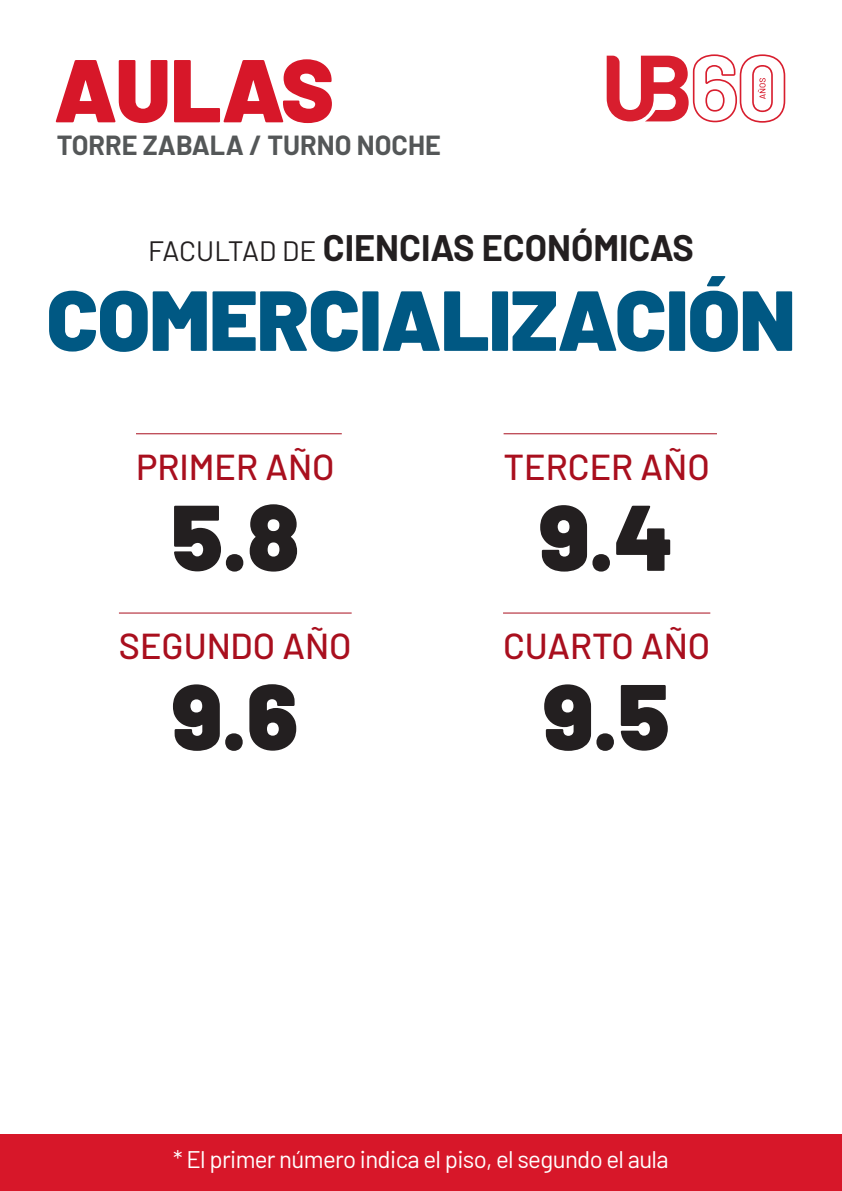
<style>
.page{position:relative;width:842px;height:1191px;background:#fff}
.page>*{position:absolute;margin:0;border:0;box-sizing:border-box;transform-origin:0 0}
.t1{font:900 93px "Barlow";color:#231f20}
.t2{font:900 89px "Barlow";letter-spacing:-.01em;color:#d71729}
.t3{font:900 85px "Barlow";letter-spacing:-.01em;color:#005883}
.t4{font:500 36px "Barlow";color:#a90f1e}
.t5{font:700 36px "Barlow";color:#231f20}
.t6{font:700 27px "Barlow";color:#545758}
.t7{font:24px "Barlow";letter-spacing:-.025em;color:#fff}
.s1{font-weight:400;font-size:28px}
</style>
<div class="page">
<div style="left:0;top:1134px;width:842px;height:57px;background:#d71729"></div>
<svg style="left:607px;top:54px;width:178px;height:69px"></svg>
<hr style="left:136px;top:433px;width:206px;height:1px;background:#a90f1e">
<hr style="left:119px;top:612px;width:233px;height:1px;background:#a90f1e">
<hr style="left:504px;top:433px;width:213px;height:1px;background:#a90f1e">
<hr style="left:503px;top:612px;width:207px;height:1px;background:#a90f1e">
<h2 class="t2" style="left:54px;top:23px;width:282px">AULAS</h2>
<p class="t6" style="left:57px;top:126px;width:386px">TORRE ZABALA / TURNO NOCHE</p>
<h3 class="t5" style="left:148px;top:222px;width:547px"><span class="s1">FACULTAD DE</span> CIENCIAS ECONÓMICAS</h3>
<h3 class="t3" style="left:47px;top:256px;width:750px">COMERCIALIZACIÓN</h3>
<h3 class="t4" style="left:136px;top:440px;width:200px">PRIMER AÑO</h3>
<h1 class="t1" style="left:171px;top:467px;width:129px">5.8</h1>
<h3 class="t4" style="left:119px;top:620px;width:234px">SEGUNDO AÑO</h3>
<h1 class="t1" style="left:172px;top:646px;width:127px">9.6</h1>
<h3 class="t4" style="left:504px;top:440px;width:208px">TERCER AÑO</h3>
<h1 class="t1" style="left:540px;top:467px;width:136px">9.4</h1>
<h3 class="t4" style="left:503px;top:620px;width:209px">CUARTO AÑO</h3>
<h1 class="t1" style="left:544px;top:646px;width:128px">9.5</h1>
<p class="t7" style="left:173px;top:1141px;width:497px">* El primer número indica el piso, el segundo el aula</p>
</div>
